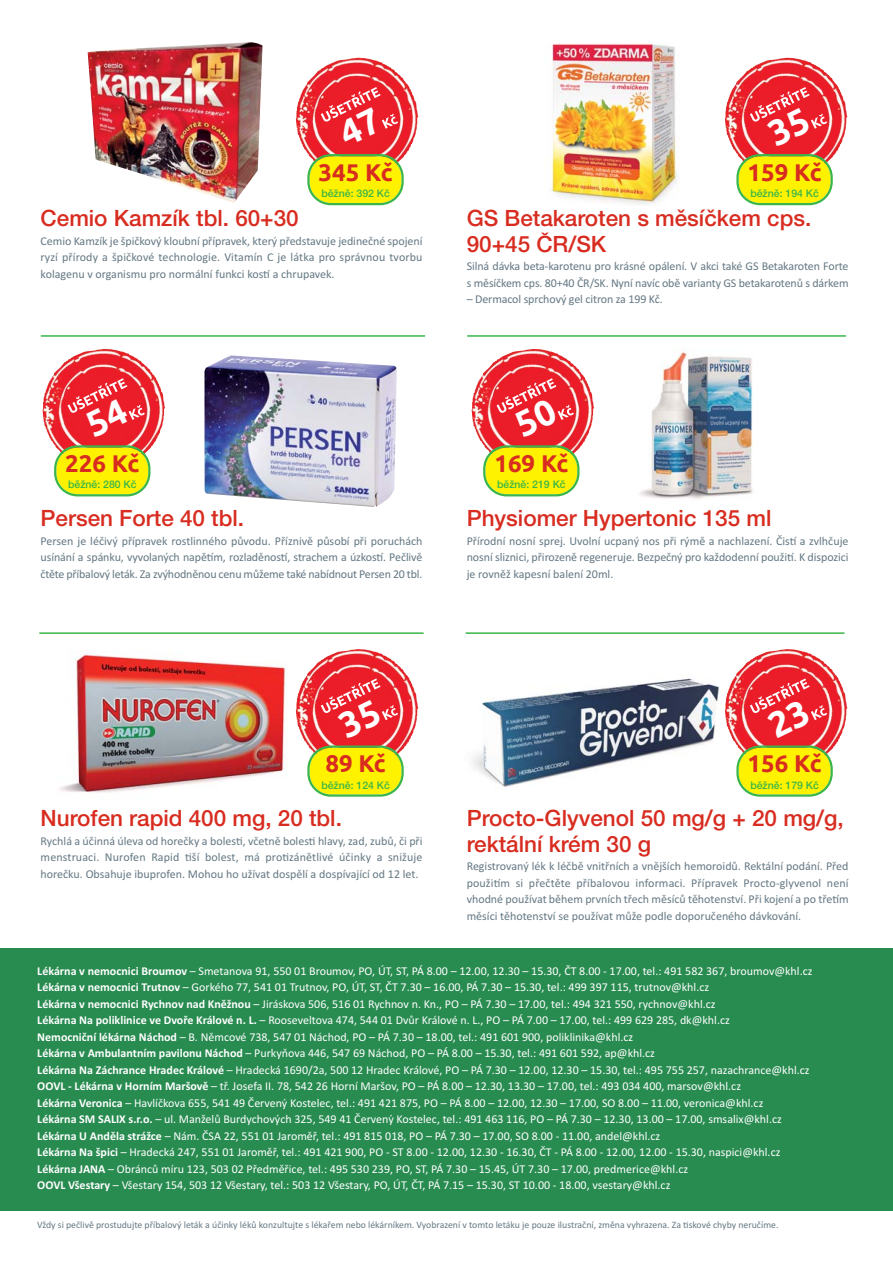
<style>
.page{position:relative;width:893px;height:1263px;background:#fff}
.page>*{position:absolute;margin:0;border:0;box-sizing:border-box;transform-origin:0 0}
.t1{font:700 24px "Ubuntu";color:#d82c20}
.t2{font:500 22.5px/25.5px "Helvetica Neue CE";color:#d82c20}
.t3{font:12px/16.5px "Calibri";color:#fff}
.t4{font:12px/16.5px "Calibri";letter-spacing:-.01em;color:#647883;text-align:justify}
.t5{font:500 10.5px "Helvetica Neue CE";color:#39b54a}
.t6{font:9.75px "Calibri";color:#647883}
.s1{font-weight:700}
</style>
<div class="page">
<img style="left:550px;top:42px;width:128px;height:162px">
<img style="left:204px;top:355px;width:193px;height:152px">
<img style="left:639px;top:352px;width:114px;height:147px">
<img style="left:59px;top:650px;width:237px;height:143px">
<img style="left:472px;top:678px;width:247px;height:109px">
<hr style="left:41px;top:335px;width:384px;height:2px;background:#39b54a">
<hr style="left:467px;top:335px;width:379px;height:2px;background:#39b54a">
<hr style="left:39px;top:632px;width:385px;height:2px;background:#39b54a">
<hr style="left:466px;top:632px;width:378px;height:2px;background:#39b54a">
<img style="left:296px;top:57px;width:123px;height:100px">
<svg style="left:307px;top:154px;width:97px;height:51px;background:#e8e61e"></svg>
<img style="left:725px;top:57px;width:123px;height:100px">
<svg style="left:736px;top:154px;width:97px;height:51px;background:#e8e61e"></svg>
<img style="left:43px;top:349px;width:122px;height:121px">
<svg style="left:54px;top:445px;width:96px;height:51px;background:#e8e61c"></svg>
<img style="left:472px;top:349px;width:122px;height:121px">
<svg style="left:483px;top:445px;width:96px;height:51px;background:#e8e61c"></svg>
<img style="left:296px;top:649px;width:123px;height:99px">
<svg style="left:307px;top:745px;width:97px;height:52px;background:#e8e521"></svg>
<img style="left:725px;top:649px;width:123px;height:99px">
<svg style="left:736px;top:745px;width:97px;height:52px;background:#e8e521"></svg>
<img style="left:88px;top:42px;width:175px;height:161px">
<div style="left:0;top:948px;width:892px;height:263px;background:#288b50"></div>
<svg style="left:321px;top:87px;width:77px;height:60px;background:#ec343e"></svg>
<svg style="left:750px;top:87px;width:77px;height:60px;background:#ec343e"></svg>
<svg style="left:68px;top:378px;width:77px;height:60px;background:#ec343e"></svg>
<svg style="left:497px;top:378px;width:77px;height:60px;background:#ec343e"></svg>
<svg style="left:321px;top:678px;width:77px;height:60px;background:#ec343e"></svg>
<svg style="left:750px;top:678px;width:77px;height:60px;background:#ec343e"></svg>
<h1 class="t1" style="left:319px;top:158px;width:76px">345 Kč</h1>
<p class="t5" style="left:321px;top:190px;width:70px">běžně: 392 Kč</p>
<h2 class="t2" style="left:41px;top:208px;width:260px">Cemio Kamzík tbl. 60+30</h2>
<p class="t4" style="left:41px;top:234px;width:383px">Cemio Kamzík je špičkový kloubní přípravek, který představuje jedinečné spojení ryzí přírody a špičkové technologie. Vitamín C je látka pro správnou tvorbu kolagenu v organismu pro normální funkci kostí a chrupavek.</p>
<h1 class="t1" style="left:748px;top:158px;width:76px">159 Kč</h1>
<p class="t5" style="left:750px;top:190px;width:70px">běžně: 194 Kč</p>
<h2 class="t2" style="left:467px;top:208px;width:346px">GS Betakaroten s měsíčkem cps.<br>90+45 ČR/SK</h2>
<p class="t4" style="left:467px;top:259px;width:383px">Silná dávka beta-karotenu pro krásné opálení. V akci také GS Betakaroten Forte s měsíčkem cps. 80+40 ČR/SK. Nyní navíc obě varianty GS betakarotenů s dárkem</p>
<p class="t4" style="left:467px;top:292px;width:198px">– Dermacol sprchový gel citron za 199 Kč.</p>
<h1 class="t1" style="left:65px;top:449px;width:76px">226 Kč</h1>
<p class="t5" style="left:68px;top:481px;width:70px">běžně: 280 Kč</p>
<h2 class="t2" style="left:41px;top:508px;width:205px">Persen Forte 40 tbl.</h2>
<p class="t4" style="left:41px;top:534px;width:383px">Persen je léčivý přípravek rostlinného původu. Příznivě působí při poruchách usínání a spánku, vyvolaných napětím, rozladěností, strachem a úzkostí. Pečlivě čtěte příbalový leták. Za zvýhodněnou cenu můžeme také nabídnout Persen 20 tbl.</p>
<h1 class="t1" style="left:494px;top:449px;width:76px">169 Kč</h1>
<p class="t5" style="left:497px;top:481px;width:70px">běžně: 219 Kč</p>
<h2 class="t2" style="left:467px;top:508px;width:306px">Physiomer Hypertonic 135 ml</h2>
<p class="t4" style="left:467px;top:534px;width:383px">Přírodní nosní sprej. Uvolní ucpaný nos při rýmě a nachlazení. Čistí a zvlhčuje nosní sliznici, přirozeně regeneruje. Bezpečný pro každodenní použití. K dispozici je rovněž kapesní balení 20ml.</p>
<h1 class="t1" style="left:325px;top:750px;width:62px">89 Kč</h1>
<p class="t5" style="left:321px;top:781px;width:70px">běžně: 124 Kč</p>
<h2 class="t2" style="left:41px;top:808px;width:303px">Nurofen rapid 400 mg, 20 tbl.</h2>
<p class="t4" style="left:41px;top:834px;width:383px">Rychlá a účinná úleva od horečky a bolesti, včetně bolesti hlavy, zad, zubů, či při menstruaci. Nurofen Rapid tiší bolest, má protizánětlivé účinky a snižuje horečku. Obsahuje ibuprofen. Mohou ho užívat dospělí a dospívající od 12 let.</p>
<h1 class="t1" style="left:748px;top:750px;width:76px">156 Kč</h1>
<p class="t5" style="left:750px;top:781px;width:70px">běžně: 179 Kč</p>
<h2 class="t2" style="left:467px;top:808px;width:379px">Procto-Glyvenol 50 mg/g + 20 mg/g, rektální krém 30 g</h2>
<p class="t4" style="left:467px;top:859px;width:383px">Registrovaný lék k léčbě vnitřních a vnějších hemoroidů. Rektální podání. Před použitím si přečtěte příbalovou informaci. Přípravek Procto-glyvenol není vhodné používat během prvních třech měsíců těhotenství. Při kojení a po třetím měsíci těhotenství se používat může podle doporučeného dávkování.</p>
<p class="t3" style="left:37px;top:963px;width:777px"><span class="s1">Lékárna v nemocnici Broumov</span> – Smetanova 91, 550 01 Broumov, PO, ÚT, ST, PÁ 8.00 – 12.00, 12.30 – 15.30, ČT 8.00 - 17.00, tel.: 491 582 367, broumov@khl.cz <span class="s1">Lékárna v nemocnici Trutnov</span> – Gorkého 77, 541 01 Trutnov, PO, ÚT, ST, ČT 7.30 – 16.00, PÁ 7.30 – 15.30, tel.: 499 397 115, trutnov@khl.cz<br><span class="s1">Lékárna v nemocnici Rychnov nad Kněžnou</span> – Jiráskova 506, 516 01 Rychnov n. Kn., PO – PÁ 7.30 – 17.00, tel.: 494 321 550, rychnov@khl.cz<br><span class="s1">Lékárna Na poliklinice ve Dvoře Králové n. L.</span> – Rooseveltova 474, 544 01 Dvůr Králové n. L., PO – PÁ 7.00 – 17.00, tel.: 499 629 285, dk@khl.cz<br><span class="s1">Nemocniční lékárna Náchod</span> – B. Němcové 738, 547 01 Náchod, PO – PÁ 7.30 – 18.00, tel.: 491 601 900, poliklinika@khl.cz<br><span class="s1">Lékárna v Ambulantním pavilonu Náchod</span> – Purkyňova 446, 547 69 Náchod, PO – PÁ 8.00 – 15.30, tel.: 491 601 592, ap@khl.cz<br><span class="s1">Lékárna Na Záchrance Hradec Králové</span> – Hradecká 1690/2a, 500 12 Hradec Králové, PO – PÁ 7.30 – 12.00, 12.30 – 15.30, tel.: 495 755 257, nazachrance@khl.cz <span class="s1">OOVL - Lékárna v Horním Maršově</span> – tř. Josefa II. 78, 542 26 Horní Maršov, PO – PÁ 8.00 – 12.30, 13.30 – 17.00, tel.: 493 034 400, marsov@khl.cz<br><span class="s1">Lékárna Veronica</span> – Havlíčkova 655, 541 49 ČervenýKostelec, tel.: 491 421 875, PO – PÁ 8.00 – 12.00, 12.30 – 17.00, SO 8.00 – 11.00, veronica@khl.cz<br><span class="s1">Lékárna SM SALIX s.r.o.</span> – ul. Manželů Burdychových 325, 549 41 ČervenýKostelec, tel.: 491 463 116, PO – PÁ 7.30 – 12.30, 13.00 – 17.00, smsalix@khl.cz <span class="s1">Lékárna U Anděla strážce</span> – Nám. ČSA 22, 551 01 Jaroměř, tel.: 491 815 018, PO – PÁ 7.30 – 17.00, SO 8.00 - 11.00, andel@khl.cz<br><span class="s1">Lékárna Na špici</span> – Hradecká 247, 551 01 Jaroměř, tel.: 491 421 900, PO - ST 8.00 - 12.00, 12.30 - 16.30, ČT - PÁ 8.00 - 12.00, 12.00 - 15.30, naspici@khl.cz <span class="s1">Lékárna JANA</span> – Obránců míru 123, 503 02 Předměřice, tel.: 495 530 239, PO, ST, PÁ 7.30 – 15.45, ÚT 7.30 – 17.00, predmerice@khl.cz<br><span class="s1">OOVL Všestary</span> – Všestary 154, 503 12 Všestary, tel.: 503 12 Všestary, PO, ÚT, ČT, PÁ 7.15 – 15.30, ST 10.00 - 18.00, vsestary@khl.cz</p>
<p class="t6" style="left:37px;top:1221px;width:743px">Vždy si pečlivě prostudujte příbalový leták a účinky léků konzultujte s lékařem nebo lékárníkem. Vyobrazení v tomto letáku je pouze ilustrační, změna vyhrazena. Za tiskové chyby neručíme.</p>
</div>
